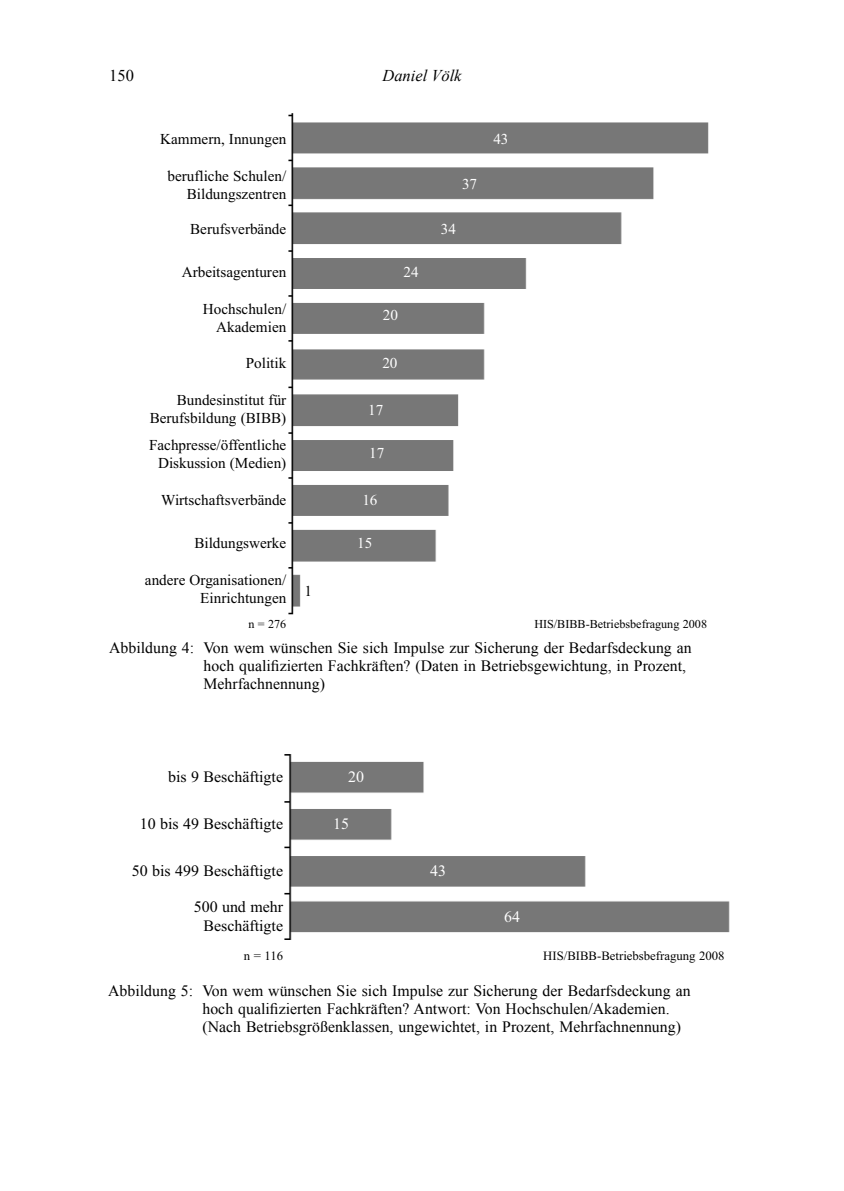
<style>
.page{position:relative;width:844px;height:1191px;background:#fff}
.page>*{position:absolute;margin:0;border:0;box-sizing:border-box;transform-origin:0 0}
.t1{font:italic 16.45px "Times New Roman";color:#000}
.t2{font:16.45px "Times New Roman";color:#000}
.t3{font:15.92px/19.1px "Times New Roman";color:#000;text-align:right}
.t4{font:15.92px "Times New Roman";color:#fff}
.t5{font:15.75px/17.8px "Times New Roman";color:#000}
.t6{font:15.22px/18.2px "Times New Roman";color:#000;text-align:right}
.t7{font:15.22px "Times New Roman";color:#fff}
.t8{font:12.78px "Times New Roman";color:#000}
.t9{font:12.08px "Times New Roman";color:#000}
</style>
<div class="page">
<img style="left:288px;top:113px;width:421px;height:502px">
<img style="left:284px;top:754px;width:446px;height:186px">
<p class="t2" style="left:109px;top:66px;width:26px">150</p>
<p class="t1" style="left:382px;top:66px;width:81px">Daniel Völk</p>
<p class="t6" style="left:160px;top:131px;width:127px">Kammern, Innungen</p>
<p class="t6" style="left:167px;top:168px;width:120px">berufliche Schulen/<br>Bildungszentren</p>
<p class="t6" style="left:190px;top:221px;width:98px">Berufsverbände</p>
<p class="t6" style="left:182px;top:264px;width:106px">Arbeitsagenturen</p>
<p class="t6" style="left:203px;top:301px;width:85px">Hochschulen/<br>Akademien</p>
<p class="t6" style="left:246px;top:355px;width:42px">Politik</p>
<p class="t6" style="left:150px;top:392px;width:138px">Bundesinstitut für<br>Berufsbildung (BIBB)</p>
<p class="t6" style="left:149px;top:437px;width:139px;text-align:center">Fachpresse/öffentliche<br>Diskussion (Medien)</p>
<p class="t6" style="left:161px;top:492px;width:126px">Wirtschaftsverbände</p>
<p class="t6" style="left:194px;top:535px;width:93px">Bildungswerke</p>
<p class="t6" style="left:145px;top:572px;width:143px">andere Organisationen/<br>Einrichtungen</p>
<p class="t9" style="left:248px;top:619px;width:39px">n = 276</p>
<p class="t6" style="left:304px;top:583px;width:9px">1</p>
<p class="t7" style="left:403px;top:267px;width:17px">24</p>
<p class="t7" style="left:382px;top:310px;width:17px">20</p>
<p class="t7" style="left:382px;top:357px;width:17px">20</p>
<p class="t7" style="left:368px;top:404px;width:17px">17</p>
<p class="t7" style="left:369px;top:447px;width:17px">17</p>
<p class="t7" style="left:362px;top:495px;width:17px">16</p>
<p class="t7" style="left:357px;top:538px;width:17px">15</p>
<p class="t7" style="left:462px;top:178px;width:17px">37</p>
<p class="t7" style="left:440px;top:224px;width:17px">34</p>
<p class="t7" style="left:493px;top:133px;width:17px">43</p>
<p class="t9" style="left:534px;top:619px;width:174px">HIS/BIBB-Betriebsbefragung 2008</p>
<p class="t5" style="left:203px;top:639px;width:489px;text-indent:-94px">Abbildung 4: Von wem wünschen Sie sich Impulse zur Sicherung der Bedarfsdeckung an hoch qualifizierten Fachkräften? (Daten in Betriebsgewichtung, in Prozent,<br>Mehrfachnennung)</p>
<p class="t3" style="left:168px;top:768px;width:116px">bis 9 Beschäftigte</p>
<p class="t3" style="left:140px;top:815px;width:145px">10 bis 49 Beschäftigte</p>
<p class="t3" style="left:132px;top:863px;width:153px">50 bis 499 Beschäftigte</p>
<p class="t3" style="left:194px;top:898px;width:91px">500 und mehr<br>Beschäftigte</p>
<p class="t8" style="left:244px;top:951px;width:41px">n = 116</p>
<p class="t4" style="left:348px;top:770px;width:17px">20</p>
<p class="t4" style="left:333px;top:818px;width:17px">15</p>
<p class="t4" style="left:430px;top:865px;width:17px">43</p>
<p class="t4" style="left:504px;top:910px;width:17px">64</p>
<p class="t8" style="left:543px;top:951px;width:183px">HIS/BIBB-Betriebsbefragung 2008</p>
<p class="t5" style="left:202px;top:981px;width:489px;text-indent:-94px">Abbildung 5: Von wem wünschen Sie sich Impulse zur Sicherung der Bedarfsdeckung an hoch qualifizierten Fachkräften? Antwort: Von Hochschulen/Akademien. (Nach Betriebsgrößenklassen, ungewichtet, in Prozent, Mehrfachnennung)</p>
</div>
